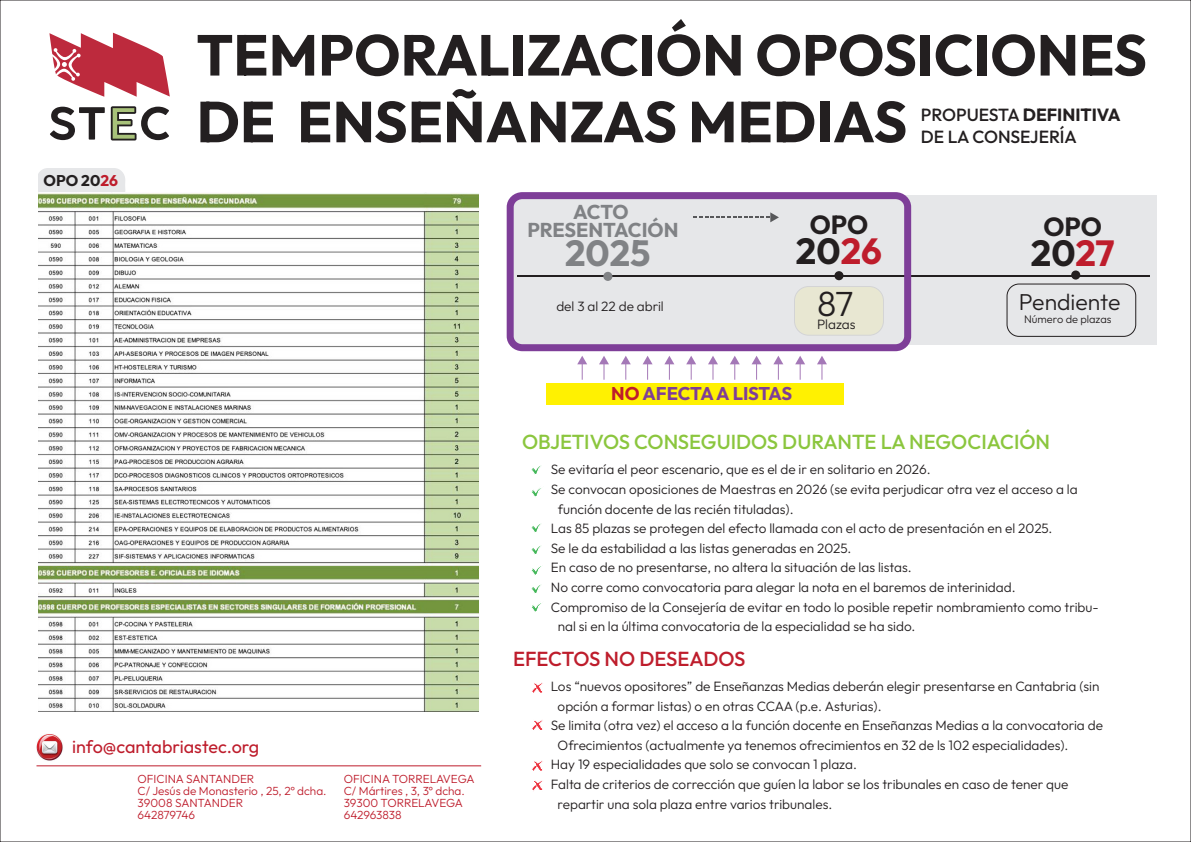
<style>
.page{position:relative;width:1191px;height:842px;background:#fff}
.page>*{position:absolute;margin:0;border:0;box-sizing:border-box;transform-origin:0 0}
.t1{font:700 57.5px/66.7px "Outfit";color:#231f20}
.t2{font:700 36.3px "Outfit";color:#231f20}
.t3{font:700 36.3px "Outfit";color:#808285}
.t4{font:300 35px "Outfit";color:#231f20}
.t5{font:700 26.1px "Outfit";color:#231f20}
.t6{font:300 23px "Outfit";color:#231f20}
.t7{font:500 20.3px "Outfit";color:#8bc63e}
.t8{font:500 20.3px "Outfit";letter-spacing:-.005em;color:#be1d2c}
.t9{font:700 20px/18px "Outfit";letter-spacing:-.01em;color:#808285;text-align:center}
.t10{font:700 18.4px "Outfit";letter-spacing:-.015em;color:#7e3e98}
.t11{font:18px "Outfit";color:#be1d2c}
.t12{font:500 17.6px/21.8px "Outfit";color:#231f20}
.t13{font:700 15.5px "Outfit";color:#231f20}
.t14{font:300 13.5px "Outfit";color:#231f20}
.t15{font:300 11.8px/11.8px "Outfit";color:#be1d2c}
.t16{font:300 11px "Outfit";color:#231f20}
.s1{color:#be1d2c}
.s2{font-weight:700}
</style>
<div class="page">
<div style="left:546px;top:383px;width:297px;height:21px;background:#fff101"></div>
<svg style="left:49px;top:33px;width:121px;height:64px"></svg>
<svg style="left:50px;top:107px;width:55px;height:33px"></svg>
<svg style="left:111px;top:106px;width:58px;height:35px"></svg>
<div style="left:513px;top:196px;width:643px;height:149px;background:#e6e7e9"></div>
<hr style="left:517px;top:276px;width:633px;height:1px;background:#231f20">
<img style="left:36px;top:734px;width:34px;height:33px">
<svg style="left:532px;top:683px;width:11px;height:10px"></svg>
<svg style="left:531px;top:465px;width:10px;height:9px"></svg>
<svg style="left:531px;top:545px;width:10px;height:67px"></svg>
<svg style="left:531px;top:523px;width:10px;height:9px"></svg>
<svg style="left:531px;top:488px;width:10px;height:9px"></svg>
<svg style="left:532px;top:720px;width:11px;height:10px"></svg>
<svg style="left:532px;top:761px;width:11px;height:30px"></svg>
<div style="left:1071px;top:270px;width:9px;height:10px;background:#231f20;border-radius:50%"></div>
<svg style="left:693px;top:212px;width:86px;height:10px"></svg>
<div style="left:834px;top:271px;width:9px;height:9px;background:#231f20;border-radius:50%"></div>
<div style="left:603px;top:272px;width:9px;height:9px;background:#808285;border-radius:50%"></div>
<div style="left:794px;top:287px;width:89px;height:48px;background:#e8e7d2;border-radius:14px"></div>
<div style="left:794px;top:286px;width:90px;height:50px;border:1px solid #231f20;border-radius:14px"></div>
<div style="left:1006px;top:284px;width:130px;height:53px;border:1px solid #231f20;border-radius:12px"></div>
<div style="left:506px;top:192px;width:405px;height:159px;border:7px solid #7e3e98;border-radius:12px"></div>
<svg style="left:577px;top:356px;width:10px;height:24px"></svg>
<svg style="left:599px;top:356px;width:10px;height:24px"></svg>
<svg style="left:621px;top:356px;width:10px;height:24px"></svg>
<svg style="left:642px;top:356px;width:10px;height:24px"></svg>
<svg style="left:664px;top:356px;width:10px;height:24px"></svg>
<svg style="left:686px;top:356px;width:10px;height:24px"></svg>
<svg style="left:708px;top:356px;width:10px;height:24px"></svg>
<svg style="left:730px;top:356px;width:10px;height:24px"></svg>
<svg style="left:751px;top:356px;width:10px;height:24px"></svg>
<svg style="left:773px;top:356px;width:10px;height:24px"></svg>
<svg style="left:795px;top:356px;width:10px;height:24px"></svg>
<svg style="left:817px;top:356px;width:10px;height:24px"></svg>
<div style="left:38px;top:168px;width:87px;height:25px;background:#e6e7e9"></div>
<hr style="left:36px;top:765px;width:445px;height:1px;background:#be1d2c">
<img style="left:38px;top:193px;width:441px;height:518px">
<p class="t13" style="left:44px;top:170px;width:76px">OPO 20<span class="s1">26</span></p>
<h1 class="t1" style="left:196px;top:24px;width:952px">TEMPORALIZACIÓN OPOSICIONES<br>DE ENSEÑANZAS MEDIAS</h1>
<h3 class="t12" style="left:921px;top:105px;width:201px">PROPUESTA <span class="s2">DEFINITIVA<br></span>DE LA CONSEJERÍA</h3>
<h3 class="t9" style="left:527px;top:204px;width:153px">ACTO<br>PRESENTACIÓN</h3>
<h3 class="t5" style="left:809px;top:207px;width:60px">OPO</h3>
<h2 class="t3" style="left:565px;top:229px;width:87px">2025</h2>
<h2 class="t2" style="left:796px;top:227px;width:87px">20<span class="s1">26</span></h2>
<p class="t14" style="left:556px;top:298px;width:109px">del 3 al 22 de abril</p>
<h3 class="t10" style="left:611px;top:381px;width:183px"><span class="s1">NO</span> AFECTA A LISTAS</h3>
<h3 class="t4" style="left:817px;top:282px;width:38px">87</h3>
<p class="t14" style="left:817px;top:316px;width:40px">Plazas</p>
<h3 class="t5" style="left:1043px;top:209px;width:60px">OPO</h3>
<h2 class="t2" style="left:1030px;top:229px;width:85px">20<span class="s1">27</span></h2>
<h3 class="t6" style="left:1019px;top:288px;width:103px">Pendiente</h3>
<p class="t16" style="left:1024px;top:313px;width:89px">Número de plazas</p>
<h3 class="t11" style="left:72px;top:735px;width:189px">info@cantabriastec.org</h3>
<p class="t15" style="left:138px;top:773px;width:190px">OFICINA SANTANDER<br>C/ Jesús de Monasterio , 25, 2º dcha.<br>39008 SANTANDER<br>642879746</p>
<p class="t15" style="left:344px;top:773px;width:132px">OFICINA TORRELAVEGA<br>C/ Mártires , 3, 3º dcha.<br>39300 TORRELAVEGA<br>642963838</p>
<h3 class="t7" style="left:522px;top:429px;width:529px">OBJETIVOS CONSEGUIDOS DURANTE LA NEGOCIACIÓN</h3>
<p class="t14" style="left:551px;top:461px;width:381px">Se evitaría el peor escenario, que es el de ir en solitario en 2026.</p>
<p class="t14" style="left:551px;top:481px;width:528px">Se convocan oposiciones de Maestras en 2026 (se evita perjudicar otra vez el acceso a la</p>
<p class="t14" style="left:558px;top:500px;width:237px">función docente de las recién tituladas).</p>
<p class="t14" style="left:551px;top:520px;width:503px">Las 85 plazas se protegen del efecto llamada con el acto de presentación en el 2025.</p>
<p class="t14" style="left:551px;top:540px;width:302px">Se le da estabilidad a las listas generadas en 2025.</p>
<p class="t14" style="left:551px;top:559px;width:362px">En caso de no presentarse, no altera la situación de las listas.</p>
<p class="t14" style="left:551px;top:579px;width:466px">No corre como convocatoria para alegar la nota en el baremos de interinidad.</p>
<p class="t14" style="left:551px;top:598px;width:549px">Compromiso de la Consejería de evitar en todo lo posible repetir nombramiento como tribu-</p>
<p class="t14" style="left:558px;top:618px;width:359px">nal si en la última convocatoria de la especialidad se ha sido.</p>
<h3 class="t8" style="left:513px;top:646px;width:234px">EFECTOS NO DESEADOS</h3>
<p class="t14" style="left:551px;top:678px;width:550px">Los “nuevos opositores” de Enseñanzas Medias deberán elegir presentarse en Cantabria (sin</p>
<p class="t14" style="left:557px;top:698px;width:325px">opción a formar listas) o en otras CCAA (p.e. Asturias).</p>
<p class="t14" style="left:551px;top:717px;width:554px">Se limita (otra vez) el acceso a la función docente en Enseñanzas Medias a la convocatoria de</p>
<p class="t14" style="left:557px;top:737px;width:512px">Ofrecimientos (actualmente ya tenemos ofrecimientos en 32 de ls 102 especialidades).</p>
<p class="t14" style="left:551px;top:756px;width:308px">Hay 19 especialidades que solo se convocan 1 plaza.</p>
<p class="t14" style="left:551px;top:776px;width:519px">Falta de criterios de corrección que guíen la labor se los tribunales en caso de tener que</p>
<p class="t14" style="left:557px;top:795px;width:276px">repartir una sola plaza entre varios tribunales.</p>
</div>
